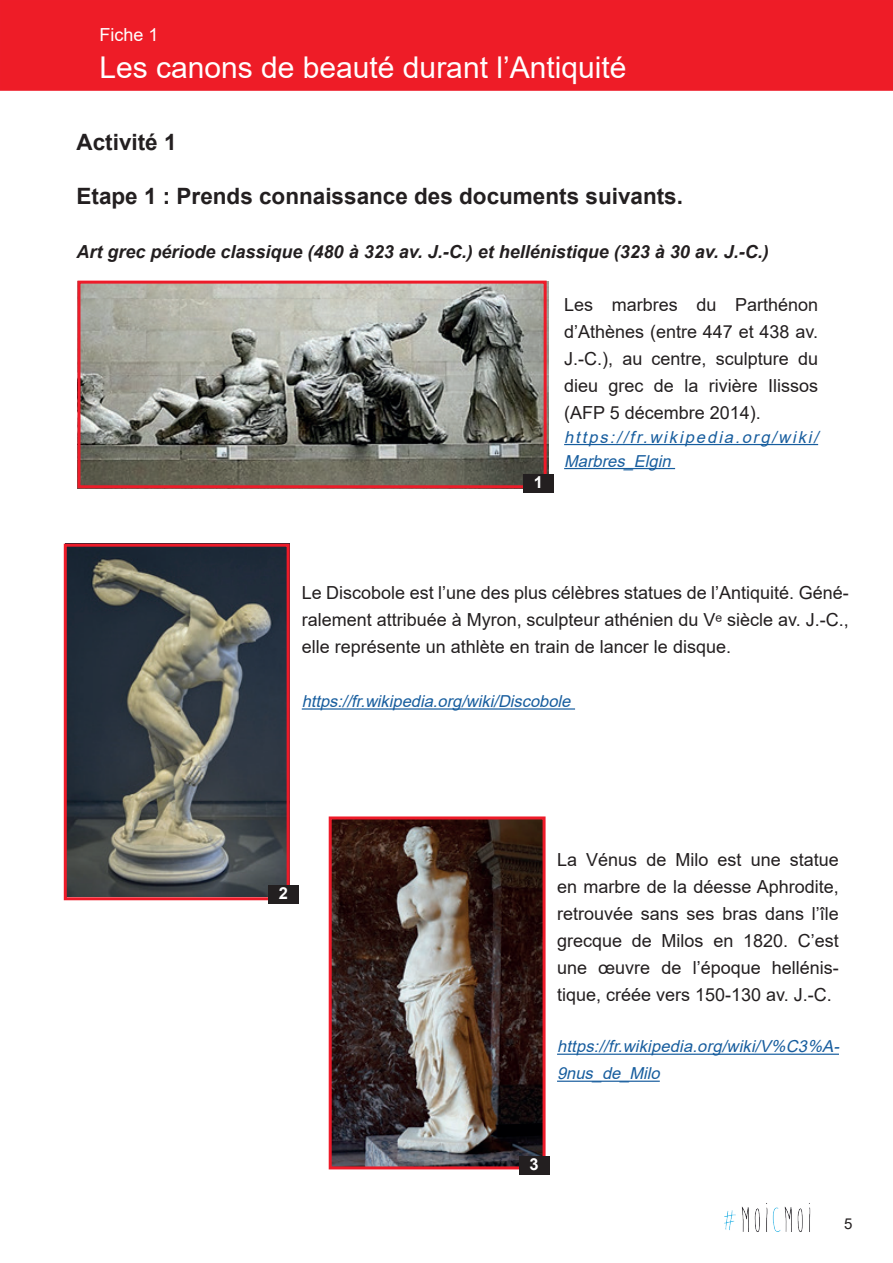
<style>
.page{position:relative;width:893px;height:1263px;background:#fff}
.page>*{position:absolute;margin:0;border:0;box-sizing:border-box;transform-origin:0 0}
.t1{font:30px "Arial";color:#fff}
.t2{font:700 22.5px "Arial";color:#231f20}
.t3{font:18px/27px "Arial";color:#231f20;text-align:justify}
.t4{font:italic 700 18px "Arial";color:#231f20}
.t5{font:18px "Arial";color:#fff}
.t6{font:italic 16.5px/24px "Arial";color:#175d9e}
.t7{font:700 16.5px "Arial";color:#fff}
.t8{font:15px "Arial";color:#231f20}
</style>
<div class="page">
<img style="left:724px;top:1203px;width:87px;height:29px">
<div style="left:0;top:0;width:893px;height:91px;background:#ee1c27"></div>
<img style="left:81px;top:281px;width:468px;height:203px">
<img style="left:68px;top:548px;width:218px;height:348px">
<hr style="left:564px;top:444px;width:254px;height:1px;background:#175d9e">
<hr style="left:564px;top:468px;width:111px;height:1px;background:#175d9e">
<hr style="left:302px;top:708px;width:273px;height:2px;background:#175d9e">
<img style="left:333px;top:820px;width:209px;height:345px">
<hr style="left:557px;top:1053px;width:282px;height:2px;background:#175d9e">
<hr style="left:557px;top:1080px;width:103px;height:2px;background:#175d9e">
<div style="left:64px;top:544px;width:226px;height:356px;border:3px solid #ee1b29"></div>
<div style="left:329px;top:816px;width:217px;height:353px;border:3px solid #ee1b29"></div>
<div style="left:77px;top:281px;width:470px;height:207px;border:3px solid #ee1b29"></div>
<div style="left:523px;top:474px;width:31px;height:18px;background:#231f20"></div>
<div style="left:268px;top:885px;width:31px;height:18px;background:#231f20"></div>
<div style="left:519px;top:1157px;width:31px;height:18px;background:#231f20"></div>
<p class="t5" style="left:99px;top:23px;width:61px">Fiche 1</p>
<h1 class="t1" style="left:99px;top:46px;width:528px">Les canons de beauté durant l’Antiquité</h1>
<p class="t2" style="left:77px;top:127px;width:102px">Activité 1</p>
<p class="t2" style="left:77px;top:181px;width:608px">Etape 1 : Prends connaissance des documents suivants.</p>
<p class="t4" style="left:77px;top:240px;width:694px">Art grec période classique (480 à 323 av. J.-C.) et hellénistique (323 à 30 av. J.-C.)</p>
<p class="t7" style="left:534px;top:470px;width:11px">1</p>
<p class="t3" style="left:564px;top:291px;width:255px">Les marbres du Parthénon d’Athènes (entre 447 et 438 av.<br>J.-C.), au centre, sculpture du dieu grec de la rivière Ilissos (AFP 5 décembre 2014).</p>
<p class="t6" style="left:564px;top:425px;width:260px">https://fr.wikipedia.org/wiki/<br>Marbres_Elgin</p>
<p class="t3" style="left:302px;top:579px;width:548px">Le Discobole est l’une des plus célèbres statues de l’Antiquité. Géné&shy;ralement attribuée à Myron, sculpteur athénien du Vᵉ siècle av. J.-C., elle représente un athlète en train de lancer le disque.</p>
<p class="t6" style="left:302px;top:689px;width:275px">https://fr.wikipedia.org/wiki/Discobole</p>
<p class="t7" style="left:279px;top:881px;width:11px">2</p>
<p class="t3" style="left:557px;top:846px;width:283px">La Vénus de Milo est une statue en marbre de la déesse Aphrodite, retrouvée sans ses bras dans l’île grecque de Milos en 1820. C’est une œuvre de l’époque hellénis&shy;tique, créée vers 150-130 av. J.-C.</p>
<p class="t6" style="left:557px;top:1033px;width:288px;line-height:27px">https://fr.wikipedia.org/wiki/V%C3%A-<br>9nus_de_Milo</p>
<p class="t7" style="left:530px;top:1153px;width:11px">3</p>
<p class="t8" style="left:844px;top:1214px;width:10px">5</p>
</div>
